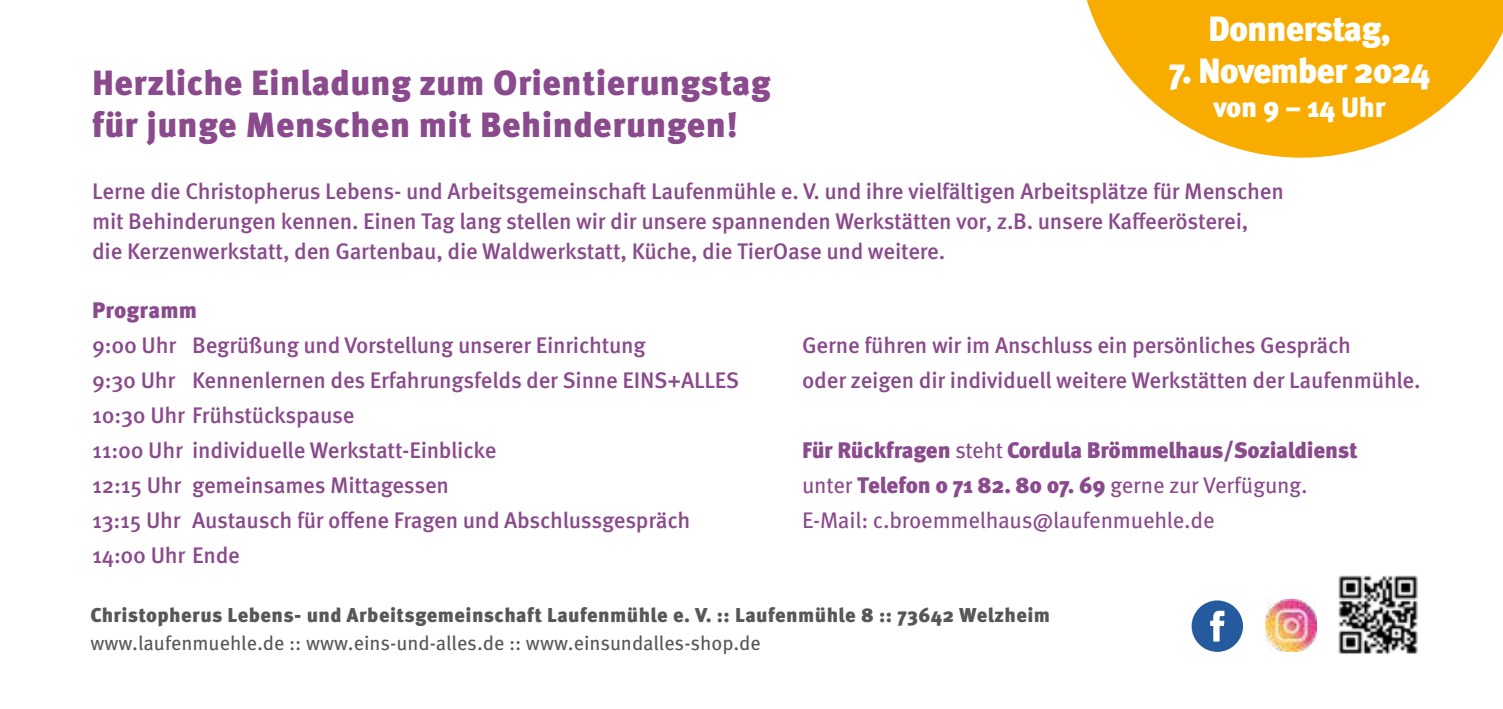
<style>
.page{position:relative;width:1503px;height:709px;background:#fff}
.page>*{position:absolute;margin:0;border:0;box-sizing:border-box;transform-origin:0 0}
.t1{font:900 35px/42.5px "Meta Pro";letter-spacing:.01em;color:#8a4a8d}
.t2{font:900 35px "Meta Pro";letter-spacing:-.03em;color:#fff}
.t3{font:900 28px "Meta Pro";letter-spacing:-.01em;color:#fff}
.t4{font:500 22.5px/35px "Meta Pro";letter-spacing:-.01em;color:#8a4a8d}
.t5{font:22.5px/35px "Meta Pro";letter-spacing:-.01em;color:#8a4a8d}
.t6{font:900 22.5px "Meta Pro";letter-spacing:.01em;color:#8a4a8d}
.t7{font:900 20px "Meta Pro";letter-spacing:.02em;color:#575756}
.t8{font:20px "Meta Pro";color:#575756}
.s1{font-weight:900}
</style>
<div class="page">
<img style="left:1265px;top:600px;width:51px;height:51px">
<svg style="left:1086px;top:0;width:416px;height:158px;fill:#f8ac00"></svg>
<img style="left:1338px;top:575px;width:80px;height:79px">
<div style="left:1191px;top:600px;width:52px;height:52px;background:#255a9e;border-radius:50%"></div>
<svg style="left:1210px;top:610px;width:14px;height:31px"></svg>
<h1 class="t2" style="left:1208px;top:1px;width:184px">Donnerstag,</h1>
<h1 class="t2" style="left:1168px;top:43px;width:263px">7. November 2024</h1>
<p class="t3" style="left:1213px;top:85px;width:174px">von 9 – 14 Uhr</p>
<h1 class="t1" style="left:92px;top:60px;width:680px">Herzliche Einladung zum Orientierungstag für junge Menschen mit Behinderungen!</h1>
<p class="t4" style="left:92px;top:174px;width:1193px;line-height:30px">Lerne die Christopherus Lebens- und Arbeitsgemeinschaft Laufenmühle e. V. und ihre vielfältigen Arbeitsplätze für Menschen mit Behinderungen kennen. Einen Tag lang stellen wir dir unsere spannenden Werkstätten vor, z.B. unsere Kaffeerösterei, die Kerzenwerkstatt, den Gartenbau, die Waldwerkstatt, Küche, die TierOase und weitere.</p>
<p class="t6" style="left:92px;top:292px;width:107px">Programm</p>
<p class="t4" style="left:92px;top:326px;width:648px">9:00 Uhr Begrüßung und Vorstellung unserer Einrichtung<br>9:30 Uhr Kennenlernen des Erfahrungsfelds der Sinne EINS+ALLES 10:30 Uhr Frühstückspause<br>11:00 Uhr individuelle Werkstatt-Einblicke<br>12:15 Uhr gemeinsames Mittagessen<br>13:15 Uhr Austausch für offene Fragen und Abschlussgespräch 14:00 Uhr Ende</p>
<p class="t4" style="left:802px;top:326px;width:620px">Gerne führen wir im Anschluss ein persönliches Gespräch<br>oder zeigen dir individuell weitere Werkstätten der Laufenmühle.</p>
<p class="t5" style="left:802px;top:431px;width:557px"><span class="s1">Für Rückfragen</span> steht <span class="s1">Cordula Brömmelhaus/Sozialdienst </span>unter <span class="s1">Telefon 0 71 82. 80 07. 69</span> gerne zur Verfügung.<br>E-Mail: c.broemmelhaus@laufenmuehle.de</p>
<p class="t7" style="left:90px;top:599px;width:961px">Christopherus Lebens- und Arbeitsgemeinschaft Laufenmühle e. V. :: Laufenmühle 8 :: 73642 Welzheim</p>
<p class="t8" style="left:90px;top:627px;width:672px">www.laufenmuehle.de :: www.eins-und-alles.de :: www.einsundalles-shop.de</p>
</div>
